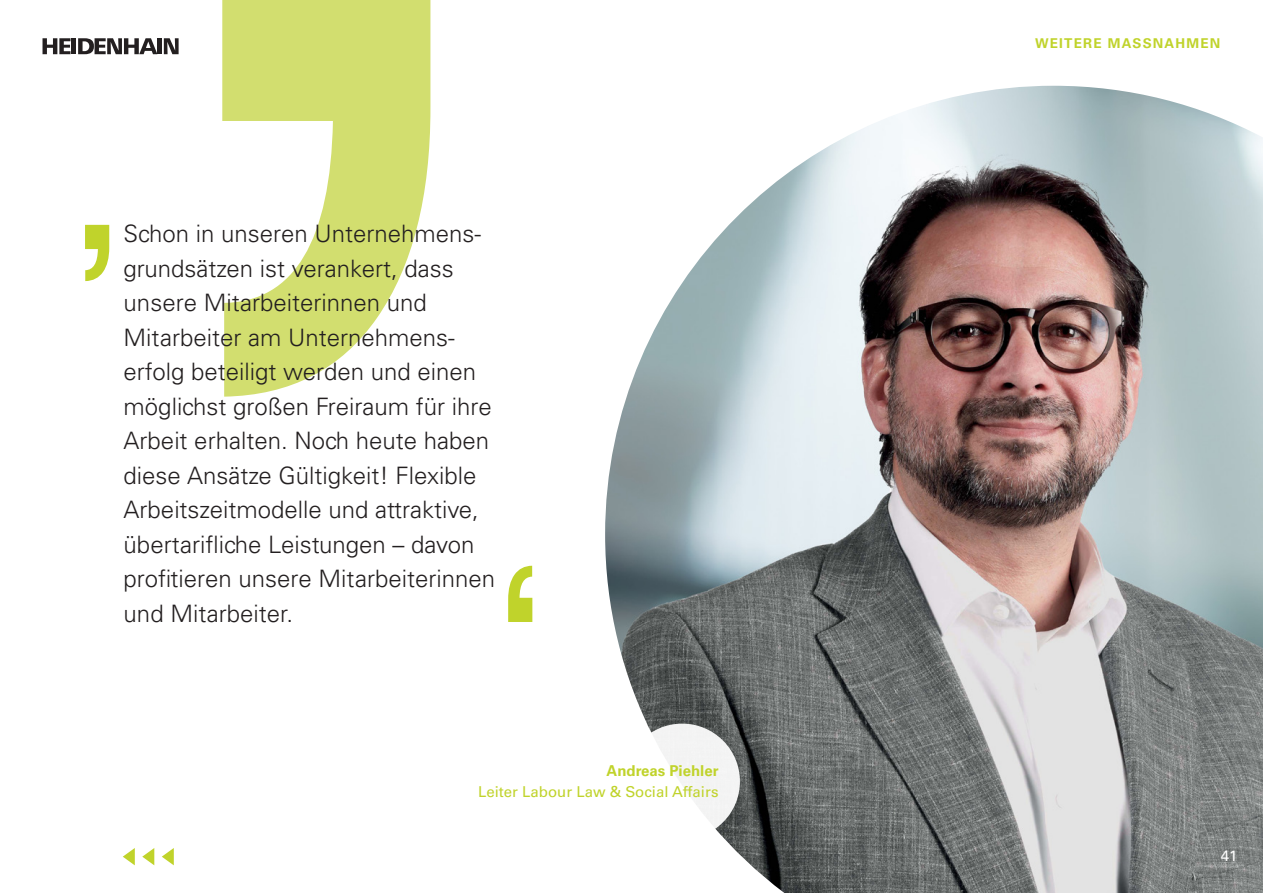
<style>
.page{position:relative;width:1263px;height:893px;background:#fff}
.page>*{position:absolute;margin:0;border:0;box-sizing:border-box;transform-origin:0 0}
.Zitat{font:300 24px/34.5px "Univers LT Std";color:#231f20}
.Zitat_Name{font:15px/21px "Univers LT Std";color:#c0d32b;text-align:right}
.Paginierung{font:15px "Univers LT Std";color:#fff}
.Kapitelname{font:700 13.5px "Univers LT Std";letter-spacing:.09em;color:#c0d32b}
.s1{font-weight:700}
</style>
<div class="page">
<img style="left:605px;top:86px;width:658px;height:807px">
<svg style="left:222px;top:0;width:208px;height:397px;fill:#d2de6f"></svg>
<div style="left:624px;top:724px;width:116px;height:115px;background:#f6f6f6;border-radius:50%"></div>
<svg style="left:162px;top:848px;width:12px;height:17px"></svg>
<svg style="left:142px;top:848px;width:12px;height:17px"></svg>
<svg style="left:123px;top:848px;width:12px;height:17px"></svg>
<svg style="left:85px;top:225px;width:24px;height:56px"></svg>
<svg style="left:508px;top:566px;width:24px;height:56px"></svg>
<svg style="left:43px;top:38px;width:27px;height:16px"></svg>
<hr style="left:72px;top:38px;width:4px;height:16px;background:#231f20">
<svg style="left:78px;top:38px;width:79px;height:16px"></svg>
<hr style="left:158px;top:38px;width:4px;height:16px;background:#231f20">
<svg style="left:164px;top:38px;width:15px;height:16px"></svg>
<p class="Zitat" style="left:124px;top:216px;width:373px">Schon in unseren Unternehmens&shy;grundsätzen ist verankert, dass unsere Mitarbeiterinnen und<br>Mitarbeiter am Unternehmens&shy;erfolg beteiligt werden und einen möglichst großen Freiraum für ihre<br>Arbeit erhalten. Noch heute haben diese Ansätze Gültigkeit! Flexible<br>Arbeitszeitmodelle und attraktive, übertarifliche Leistungen – davon profitieren unsere Mitarbeiterinnen und Mitarbeiter.</p>
<p class="Zitat_Name" style="left:478px;top:761px;width:242px"><span class="s1">Andreas Piehler<br></span>Leiter Labour Law &amp; Social Affairs</p>
<p class="Kapitelname" style="left:1035px;top:35px;width:187px">WEITERE MASSNAHMEN</p>
<p class="Paginierung" style="left:1221px;top:847px;width:18px">41</p>
</div>
